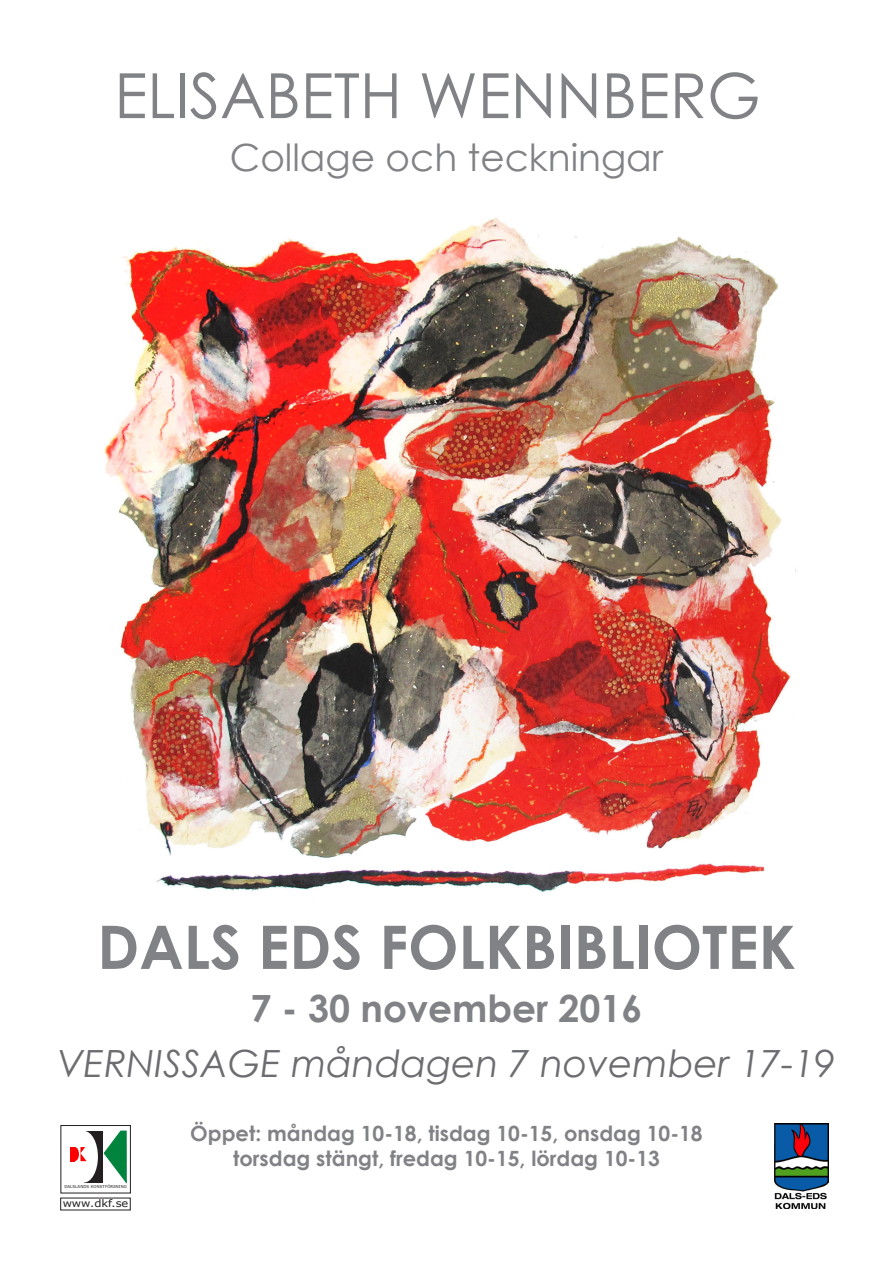
<style>
.page{position:relative;width:893px;height:1263px;background:#fff}
.page>*{position:absolute;margin:0;border:0;box-sizing:border-box;transform-origin:0 0}
.t1{font:62.25px "Century Gothic";color:#808285}
.t2{font:700 60px "Century Gothic";color:#808285}
.t3{font:italic 37.5px "Century Gothic";color:#6c6d70}
.t4{font:37.5px "Century Gothic";color:#808285}
.t5{font:700 37.5px "Century Gothic";color:#808285}
.t6{font:700 21px "Century Gothic";color:#808285}
.t7{font:10.2px "Verdana";color:#231f20;scale:1.11 1}
.t8{font:4.05px "Verdana";letter-spacing:.02em;color:#231f20}
</style>
<div class="page">
<div style="left:61px;top:1125px;width:70px;height:68px;border:1px solid #231f20"></div>
<div style="left:84px;top:1131px;width:18px;height:51px;background:#231f20"></div>
<div style="left:70px;top:1131px;width:28px;height:51px;background:#fff;border-radius:50%"></div>
<svg style="left:104px;top:1131px;width:22px;height:52px"></svg>
<hr style="left:71px;top:1147px;width:4px;height:14px;background:#f00">
<div style="left:71px;top:1147px;width:8px;height:14px;background:#f00;border-radius:50%"></div>
<svg style="left:80px;top:1147px;width:7px;height:14px"></svg>
<img style="left:104px;top:217px;width:694px;height:676px">
<img style="left:775px;top:1124px;width:53px;height:84px">
<p class="t1" style="left:114px;top:58px;width:648px">ELISABETH WENNBERG</p>
<p class="t4" style="left:230px;top:135px;width:435px">Collage och teckningar</p>
<p class="t2" style="left:97px;top:909px;width:700px">DALS EDS FOLKBIBLIOTEK</p>
<p class="t5" style="left:250px;top:984px;width:394px">7 - 30 november 2016</p>
<p class="t3" style="left:58px;top:1040px;width:779px">VERNISSAGE måndagen 7 november 17-19</p>
<p class="t8" style="left:64px;top:1184px;width:64px">DALSLANDS KONSTFÖRENING</p>
<p class="t7" style="left:63px;top:1196px;width:61px">www.dkf.se</p>
<p class="t6" style="left:190px;top:1120px;width:514px">Öppet: måndag 10-18, tisdag 10-15, onsdag 10-18</p>
<p class="t6" style="left:233px;top:1145px;width:428px">torsdag stängt, fredag 10-15, lördag 10-13</p>
</div>
